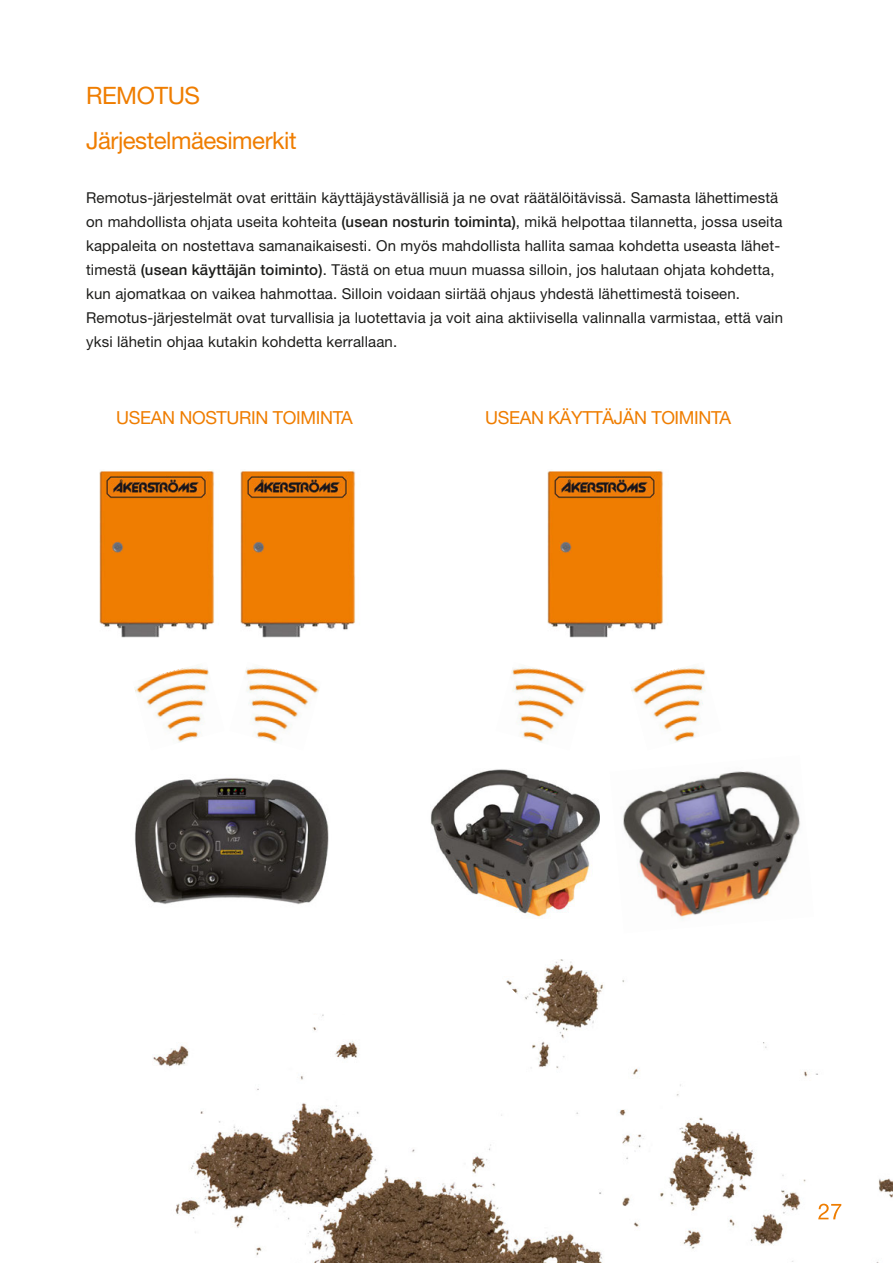
<style>
.page{position:relative;width:893px;height:1263px;background:#fff}
.page>*{position:absolute;margin:0;border:0;box-sizing:border-box;transform-origin:0 0}
.t1{font:24px/45px "Helvetica Neue";letter-spacing:-.02em;color:#ef7d00}
.t2{font:18px "Helvetica Neue";letter-spacing:-.02em;color:#ef7d00}
.t3{font:15px/24px "Helvetica Neue";letter-spacing:.01em;color:#1d1d1b}
.s1{font-family:"Helvetica Neue CE";font-weight:500}
</style>
<div class="page">
<img style="left:430px;top:769px;width:170px;height:148px">
<img style="left:547px;top:470px;width:117px;height:168px">
<img style="left:623px;top:771px;width:177px;height:148px">
<img style="left:631px;top:666px;width:75px;height:76px">
<img style="left:511px;top:666px;width:75px;height:77px">
<img style="left:135px;top:778px;width:194px;height:127px">
<img style="left:240px;top:470px;width:116px;height:168px">
<img style="left:99px;top:470px;width:116px;height:168px">
<img style="left:134px;top:666px;width:75px;height:76px">
<img style="left:245px;top:666px;width:75px;height:77px">
<img style="left:152px;top:1045px;width:155px;height:211px">
<img style="left:467px;top:959px;width:213px;height:304px">
<img style="left:307px;top:1014px;width:160px;height:249px">
<img style="left:680px;top:1042px;width:213px;height:221px">
<img style="left:818px;top:1204px;width:23px;height:15px">
<h1 class="t1" style="left:86px;top:73px;width:212px">REMOTUS<br>Järjestelmäesimerkit</h1>
<p class="t3" style="left:86px;top:186px;width:698px">Remotus-järjestelmät ovat erittäin käyttäjäystävällisiä ja ne ovat räätälöitävissä. Samasta lähettimestä on mahdollista ohjata useita kohteita <span class="s1">(usean nosturin toiminta)</span>, mikä helpottaa tilannetta, jossa useita kappaleita on nostettava samanaikaisesti. On myös mahdollista hallita samaa kohdetta useasta lähet&shy;timestä <span class="s1">(usean käyttäjän toiminto)</span>. Tästä on etua muun muassa silloin, jos halutaan ohjata kohdetta, kun ajomatkaa on vaikea hahmottaa. Silloin voidaan siirtää ohjaus yhdestä lähettimestä toiseen.<br>Remotus-järjestelmät ovat turvallisia ja luotettavia ja voit aina aktiivisella valinnalla varmistaa, että vain yksi lähetin ohjaa kutakin kohdetta kerrallaan.</p>
<p class="t2" style="left:116px;top:407px;width:238px">USEAN NOSTURIN TOIMINTA</p>
<p class="t2" style="left:485px;top:407px;width:248px">USEAN KÄYTTÄJÄN TOIMINTA</p>
</div>
